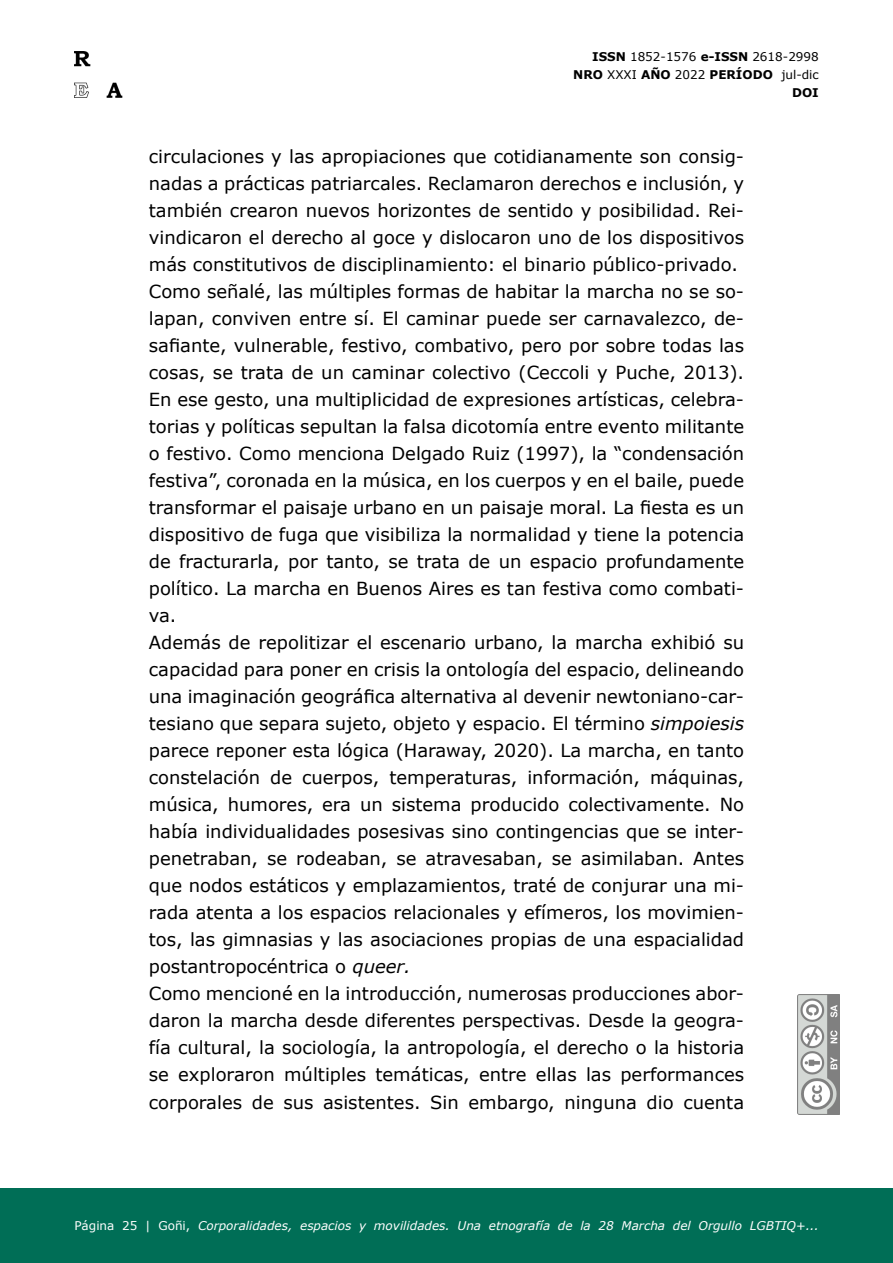
<style>
.page{position:relative;width:893px;height:1263px;background:#fff}
.page>*{position:absolute;margin:0;border:0;box-sizing:border-box;transform-origin:0 0}
.t1{font:18px/27px "Verdana";color:#000;text-align:justify}
.t2{font:italic 12px "Verdana";color:#fff}
.t3{font:12px/18px "Verdana";color:#000;text-align:right}
.s1{font-weight:700}
.s2{font-style:italic}
.s3{font-style:normal}
</style>
<div class="page">
<img style="left:798px;top:994px;width:42px;height:120px">
<div style="left:0;top:1188px;width:893px;height:75px;background:#006e56"></div>
<img style="left:74px;top:52px;width:49px;height:45px">
<p class="t3" style="left:573px;top:47px;width:247px"><span class="s1">ISSN</span> 1852-1576 <span class="s1">e-ISSN</span> 2618-2998<br><span class="s1">NRO</span> XXXI <span class="s1">AÑO</span> 2022 <span class="s1">PERÍODO</span> jul-dic<br><span class="s1">DOI</span></p>
<p class="t1" style="left:149px;top:142px;width:597px">circulaciones y las apropiaciones que cotidianamente son consig&shy;nadas a prácticas patriarcales. Reclamaron derechos e inclusión, y también crearon nuevos horizontes de sentido y posibilidad. Rei&shy;vindicaron el derecho al goce y dislocaron uno de los dispositivos más constitutivos de disciplinamiento: el binario público-privado.</p>
<p class="t1" style="left:149px;top:277px;width:597px">Como señalé, las múltiples formas de habitar la marcha no se so&shy;lapan, conviven entre sí. El caminar puede ser carnavalezco, de&shy;safiante, vulnerable, festivo, combativo, pero por sobre todas las cosas, se trata de un caminar colectivo (Ceccoli y Puche, 2013).<br>En ese gesto, una multiplicidad de expresiones artísticas, celebra&shy;torias y políticas sepultan la falsa dicotomía entre evento militante o festivo. Como menciona Delgado Ruiz (1997), la “condensación festiva”, coronada en la música, en los cuerpos y en el baile, puede transformar el paisaje urbano en un paisaje moral. La fiesta es un dispositivo de fuga que visibiliza la normalidad y tiene la potencia de fracturarla, por tanto, se trata de un espacio profundamente político. La marcha en Buenos Aires es tan festiva como combati&shy;va.</p>
<p class="t1" style="left:149px;top:628px;width:597px">Además de repolitizar el escenario urbano, la marcha exhibió su capacidad para poner en crisis la ontología del espacio, delineando una imaginación geográfica alternativa al devenir newtoniano-car&shy;tesiano que separa sujeto, objeto y espacio. El término <span class="s2">simpoiesis </span>parece reponer esta lógica (Haraway, 2020). La marcha, en tanto constelación de cuerpos, temperaturas, información, máquinas, música, humores, era un sistema producido colectivamente. No había individualidades posesivas sino contingencias que se inter&shy;penetraban, se rodeaban, se atravesaban, se asimilaban. Antes que nodos estáticos y emplazamientos, traté de conjurar una mi&shy;rada atenta a los espacios relacionales y efímeros, los movimien&shy;tos, las gimnasias y las asociaciones propias de una espacialidad postantropocéntrica o <span class="s2">queer.</span></p>
<p class="t1" style="left:149px;top:979px;width:597px">Como mencioné en la introducción, numerosas producciones abor&shy;daron la marcha desde diferentes perspectivas. Desde la geogra&shy;fía cultural, la sociología, la antropología, el derecho o la historia se exploraron múltiples temáticas, entre ellas las performances corporales de sus asistentes. Sin embargo, ninguna dio cuenta</p>
<p class="t2" style="left:74px;top:1217px;width:746px"><span class="s3">Página 25 | Goñi,</span> Corporalidades, espacios y movilidades. Una etnografía de la 28 Marcha del Orgullo LGBTIQ+...</p>
</div>
